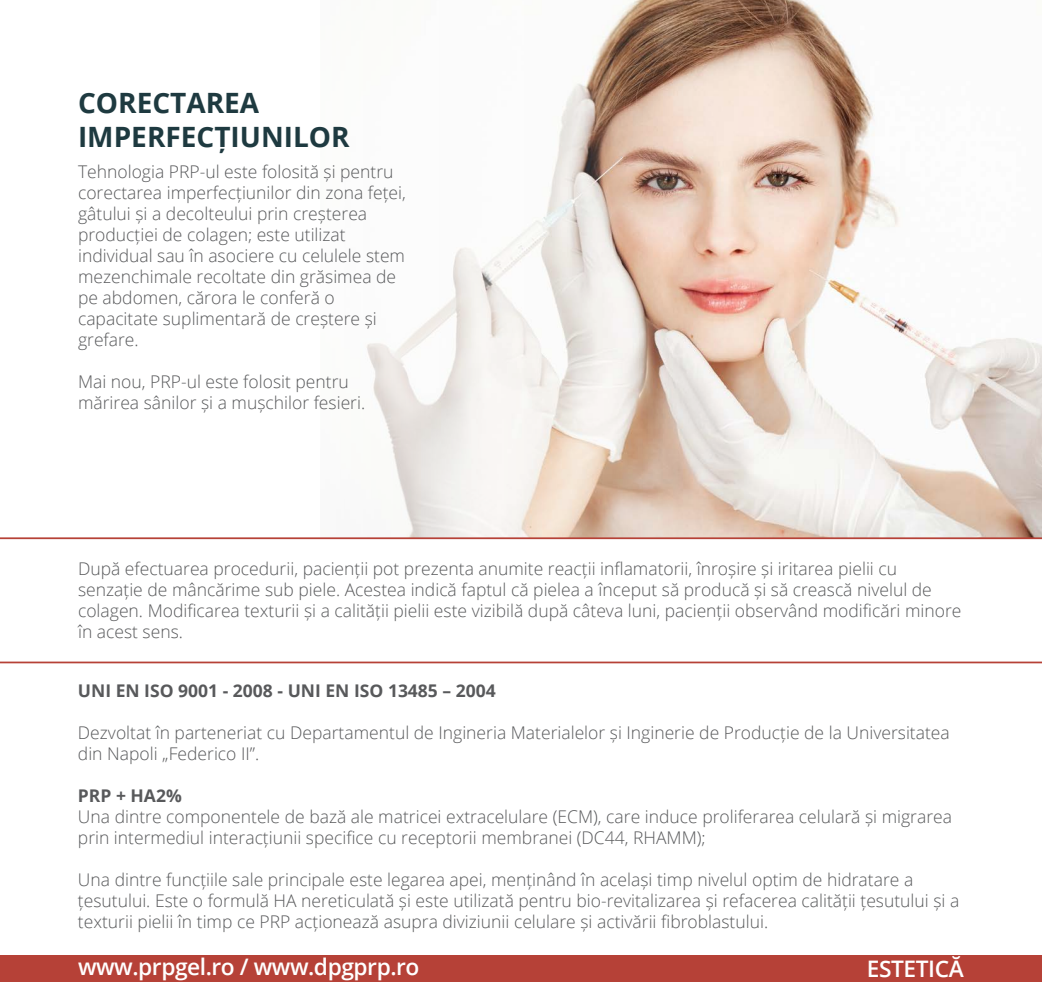
<style>
.page{position:relative;width:1042px;height:1008px;background:#fff}
.page>*{position:absolute;margin:0;border:0;box-sizing:border-box;transform-origin:0 0}
.t1{font:700 28px/33.6px "Open Sans";color:#1e3a40}
.t2{font:600 22.75px "Open Sans";letter-spacing:-.02em;color:#fff}
.t3{font:300 17.5px/21px "Open Sans";color:#58595b}
.t4{font:700 17.5px "Open Sans";color:#58595b}
</style>
<div class="page">
<img style="left:366px;top:0;width:676px;height:537px">
<div style="left:0;top:955px;width:1042px;height:26px;background:#b64137"></div>
<hr style="left:0;top:537px;width:1042px;height:2px;background:#b64137">
<hr style="left:0;top:662px;width:1042px;height:1px;background:#b64137">
<h1 class="t1" style="left:78px;top:86px;width:273px">CORECTAREA<br>IMPERFECȚIUNILOR</h1>
<p class="t3" style="left:78px;top:161px;width:329px">Tehnologia PRP-ul este folosită și pentru corectarea imperfecțiunilor din zona feței, gâtului și a decolteului prin creșterea producției de colagen; este utilizat individual sau în asociere cu celulele stem mezenchimale recoltate din grăsimea de pe abdomen, cărora le conferă o capacitate suplimentară de creștere și grefare.</p>
<p class="t3" style="left:78px;top:371px;width:289px">Mai nou, PRP-ul este folosit pentru mărirea sânilor și a mușchilor fesieri.</p>
<p class="t3" style="left:78px;top:558px;width:885px">După efectuarea procedurii, pacienții pot prezenta anumite reacții inflamatorii, înroșire și iritarea pielii cu senzație de mâncărime sub piele. Acestea indică faptul că pielea a început să producă și să crească nivelul de colagen. Modificarea texturii și a calității pielii este vizibilă după câteva luni, pacienții observând modificări minore în acest sens.</p>
<p class="t4" style="left:78px;top:679px;width:419px">UNI EN ISO 9001 - 2008 - UNI EN ISO 13485 – 2004</p>
<p class="t3" style="left:78px;top:722px;width:873px">Dezvoltat în parteneriat cu Departamentul de Ingineria Materialelor și Inginerie de Producție de la Universitatea din Napoli „Federico II”.</p>
<p class="t4" style="left:78px;top:784px;width:105px">PRP + HA2%</p>
<p class="t3" style="left:78px;top:806px;width:875px">Una dintre componentele de bază ale matricei extracelulare (ECM), care induce proliferarea celulară și migrarea prin intermediul interacțiunii specifice cu receptorii membranei (DC44, RHAMM);</p>
<p class="t3" style="left:78px;top:869px;width:883px">Una dintre funcțiile sale principale este legarea apei, menținând în același timp nivelul optim de hidratare a țesutului. Este o formulă HA nereticulată și este utilizată pentru bio-revitalizarea și refacerea calității țesutului și a texturii pielii în timp ce PRP acționează asupra diviziunii celulare și activării fibroblastului.</p>
<h2 class="t2" style="left:78px;top:951px;width:343px">www.prpgel.ro / www.dpgprp.ro</h2>
<h2 class="t2" style="left:867px;top:953px;width:98px">ESTETICĂ</h2>
</div>
